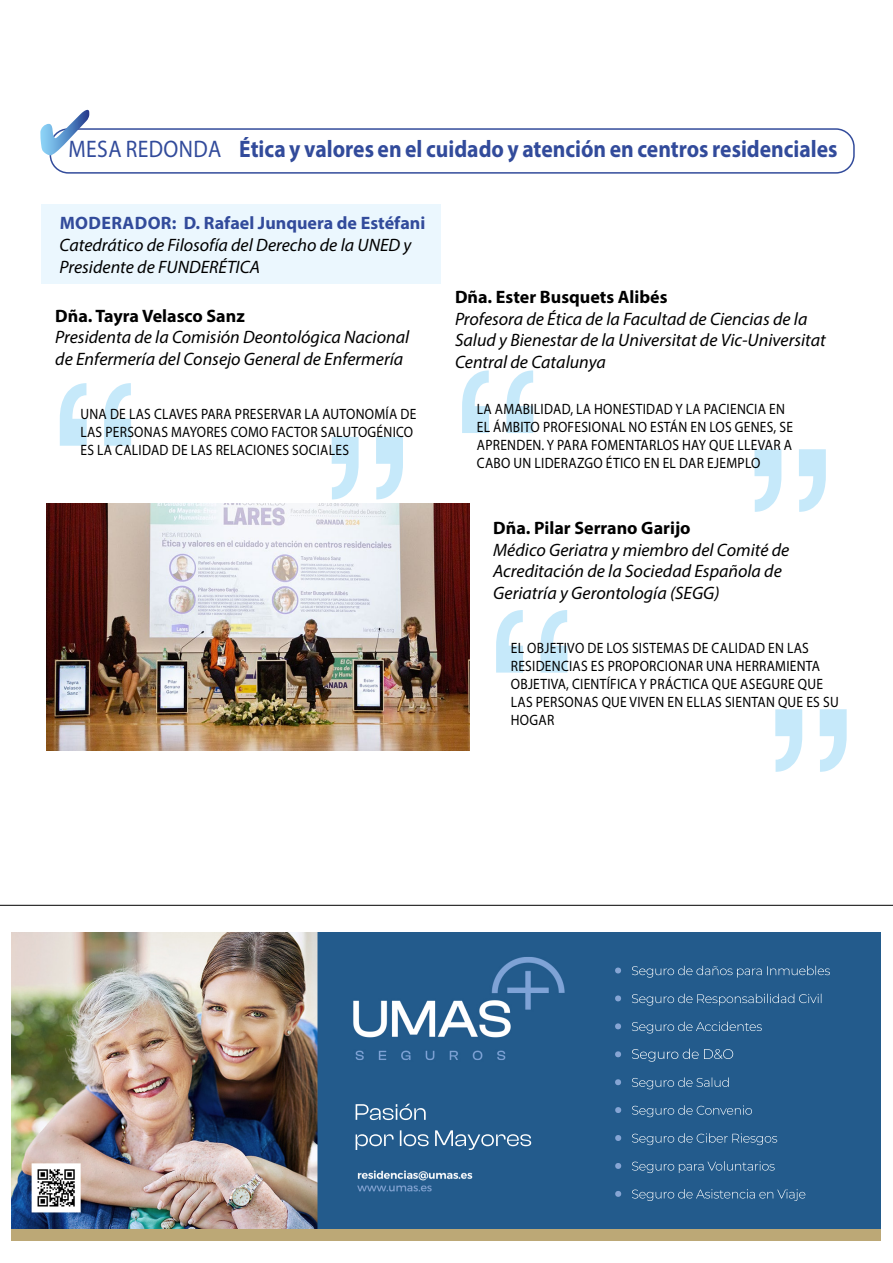
<style>
.page{position:relative;width:893px;height:1263px;background:#fff}
.page>*{position:absolute;margin:0;border:0;box-sizing:border-box;transform-origin:0 0}
.t1{font:700 24px "Myriad Pro";color:#324b9b;scale:.9 1}
.t2{font:italic 18px/21.6px "Myriad Pro";color:#000}
.t3{font:700 18px "Myriad Pro";color:#000}
.t4{font:700 18px "Myriad Pro";color:#324b9b}
.t5{font:15px/18px "Myriad Pro";letter-spacing:.02em;color:#000;scale:.9 1}
.s1{font-weight:400}
</style>
<div class="page">
<div style="left:50px;top:128px;width:805px;height:46px;border:2px solid #324b9b;border-radius:18px"></div>
<svg style="left:40px;top:110px;width:49px;height:45px"></svg>
<div style="left:41px;top:205px;width:400px;height:79px;background:#ebf7fe"></div>
<svg style="left:60px;top:383px;width:71px;height:63px"></svg>
<svg style="left:332px;top:437px;width:71px;height:62px"></svg>
<svg style="left:462px;top:370px;width:71px;height:63px"></svg>
<svg style="left:754px;top:449px;width:72px;height:63px"></svg>
<svg style="left:496px;top:610px;width:71px;height:63px"></svg>
<svg style="left:775px;top:709px;width:72px;height:63px"></svg>
<img style="left:47px;top:504px;width:422px;height:246px">
<img style="left:11px;top:932px;width:869px;height:297px">
<hr style="left:0;top:905px;width:893px;height:1px;background:#000">
<h1 class="t1" style="left:68px;top:133px;width:856px"><span class="s1">MESA REDONDA</span> Ética y valores en el cuidado y atención en centros residenciales</h1>
<p class="t4" style="left:60px;top:212px;width:367px">MODERADOR: D. Rafael Junquera de Estéfani</p>
<p class="t2" style="left:60px;top:234px;width:353px">Catedrático de Filosofía del Derecho de la UNED y<br>Presidente de FUNDERÉTICA</p>
<p class="t3" style="left:55px;top:304px;width:191px">Dña. Tayra Velasco Sanz</p>
<p class="t2" style="left:55px;top:326px;width:355px">Presidenta de la Comisión Deontológica Nacional de Enfermería del Consejo General de Enfermería</p>
<p class="t5" style="left:80px;top:405px;width:375px">UNA DE LAS CLAVES PARA PRESERVAR LA AUTONOMÍA DE<br>LAS PERSONAS MAYORES COMO FACTOR SALUTOGÉNICO<br>ES LA CALIDAD DE LAS RELACIONES SOCIALES</p>
<p class="t3" style="left:455px;top:285px;width:214px">Dña. Ester Busquets Alibés</p>
<p class="t2" style="left:455px;top:308px;width:372px">Profesora de Ética de la Facultad de Ciencias de la<br>Salud y Bienestar de la Universitat de Vic-Universitat<br>Central de Catalunya</p>
<p class="t5" style="left:477px;top:400px;width:353px">LA AMABILIDAD, LA HONESTIDAD Y LA PACIENCIA EN EL ÁMBITO PROFESIONAL NO ESTÁN EN LOS GENES, SE APRENDEN. Y PARA FOMENTARLOS HAY QUE LLEVAR A CABO UN LIDERAZGO ÉTICO EN EL DAR EJEMPLO</p>
<p class="t3" style="left:493px;top:516px;width:199px">Dña. Pilar Serrano Garijo</p>
<p class="t2" style="left:493px;top:539px;width:298px">Médico Geriatra y miembro del Comité de<br>Acreditación de la Sociedad Española de<br>Geriatría y Gerontología (SEGG)</p>
<p class="t5" style="left:511px;top:639px;width:366px">EL OBJETIVO DE LOS SISTEMAS DE CALIDAD EN LAS RESIDENCIAS ES PROPORCIONAR UNA HERRAMIENTA OBJETIVA, CIENTÍFICA Y PRÁCTICA QUE ASEGURE QUE LAS PERSONAS QUE VIVEN EN ELLAS SIENTAN QUE ES SU HOGAR</p>
</div>
